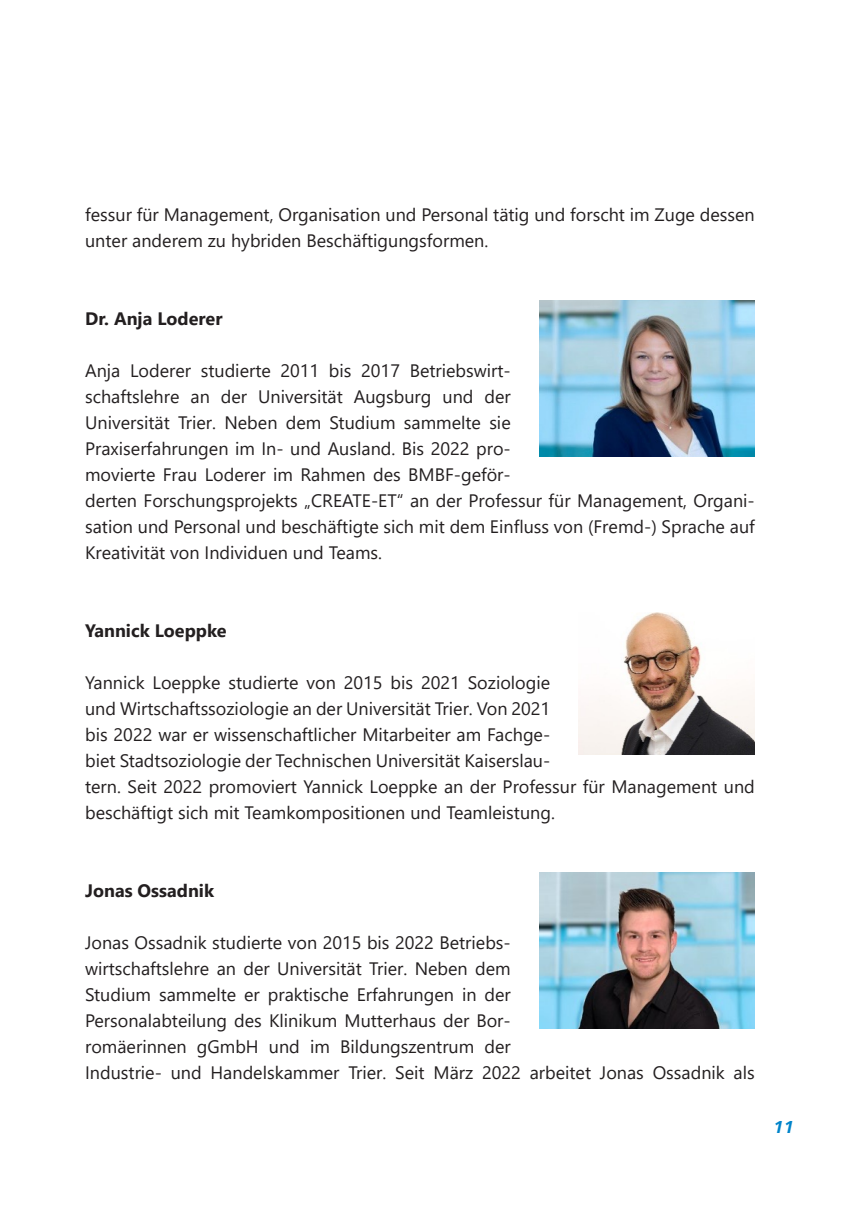
<style>
.page{position:relative;width:857px;height:1225px;background:#fff}
.page>*{position:absolute;margin:0;border:0;box-sizing:border-box;transform-origin:0 0}
.Text{font:18px/26px "Segoe UI";color:#231f20}
.Text-2{font:700 18px "Segoe UI";color:#231f20}
.t1{font:italic 700 18px "Frutiger Next LTW1 G";color:#0084ca}
</style>
<div class="page">
<img style="left:539px;top:300px;width:215px;height:156px">
<img style="left:578px;top:612px;width:176px;height:142px">
<img style="left:539px;top:872px;width:215px;height:156px">
<p class="Text" style="left:85px;top:200px;width:670px">fessur für Management, Organisation und Personal tätig und forscht im Zuge dessen unter anderem zu hybriden Beschäftigungsformen.</p>
<p class="Text-2" style="left:85px;top:301px;width:139px">Dr. Anja Loderer</p>
<p class="Text" style="left:85px;top:356px;width:670px">Anja Loderer studierte 2011 bis 2017 Betriebswirt-<br>schaftslehre an der Universität Augsburg und der<br>Universität Trier. Neben dem Studium sammelte sie<br>Praxiserfahrungen im In- und Ausland. Bis 2022 pro-<br>movierte Frau Loderer im Rahmen des BMBF-geför-<br>derten Forschungsprojekts „CREATE-ET“ an der Professur für Management, Organi&shy;sation und Personal und beschäftigte sich mit dem Einfluss von (Fremd-) Sprache auf Kreativität von Individuen und Teams.</p>
<p class="Text-2" style="left:85px;top:613px;width:143px">Yannick Loeppke</p>
<p class="Text" style="left:85px;top:668px;width:670px">Yannick Loeppke studierte von 2015 bis 2021 Soziologie<br>und Wirtschaftssoziologie an der Universität Trier. Von 2021<br>bis 2022 war er wissenschaftlicher Mitarbeiter am Fachge-<br>biet Stadtsoziologie der Technischen Universität Kaiserslau-<br>tern. Seit 2022 promoviert Yannick Loeppke an der Professur für Management und beschäftigt sich mit Teamkompositionen und Teamleistung.</p>
<p class="Text-2" style="left:85px;top:873px;width:130px">Jonas Ossadnik</p>
<p class="Text" style="left:85px;top:928px;width:670px">Jonas Ossadnik studierte von 2015 bis 2022 Betriebs-<br>wirtschaftslehre an der Universität Trier. Neben dem<br>Studium sammelte er praktische Erfahrungen in der<br>Personalabteilung des Klinikum Mutterhaus der Bor-<br>romäerinnen gGmbH und im Bildungszentrum der<br>Industrie- und Handelskammer Trier. Seit März 2022 arbeitet Jonas Ossadnik als</p>
<p class="t1" style="left:773px;top:1116px;width:23px">11</p>
</div>
